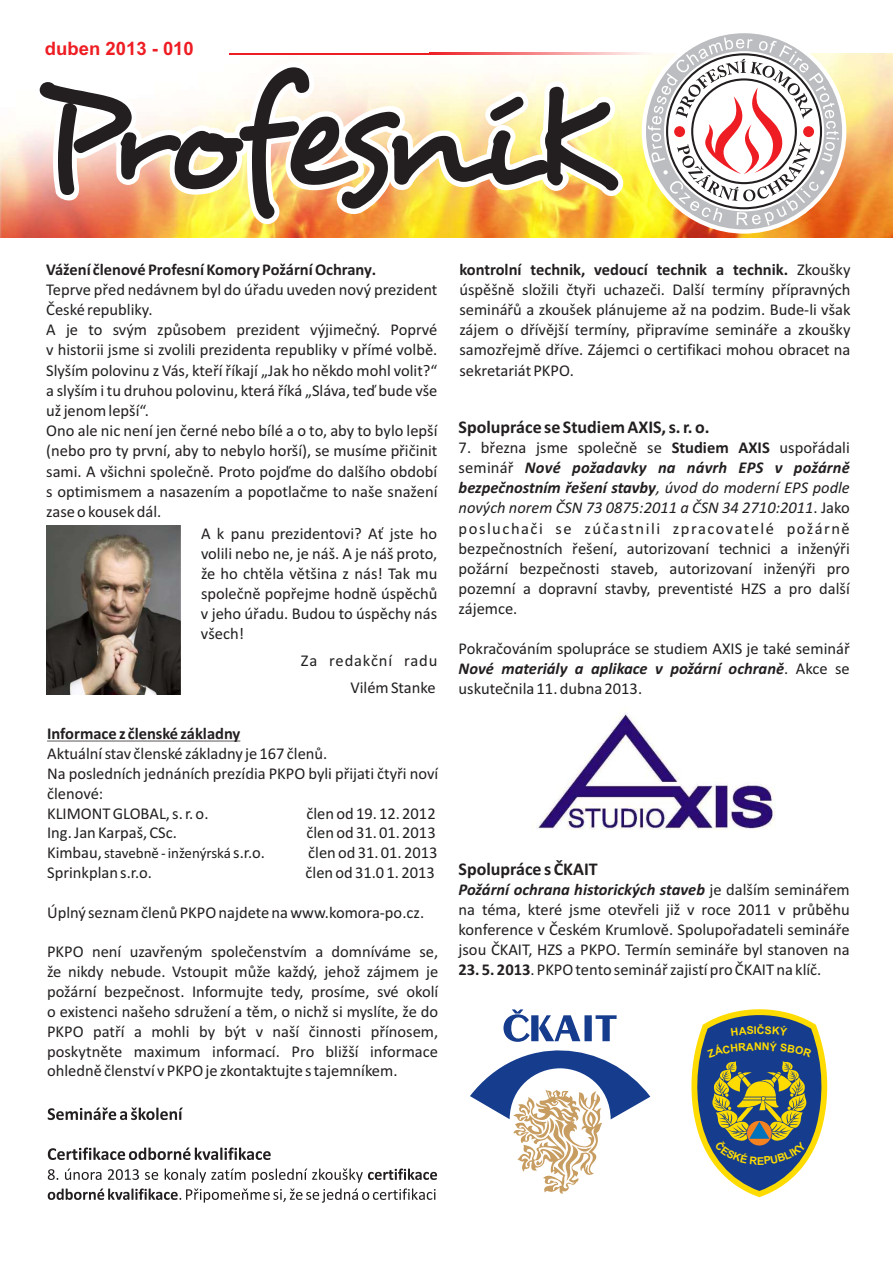
<style>
.page{position:relative;width:893px;height:1263px;background:#fff}
.page>*{position:absolute;margin:0;border:0;box-sizing:border-box;transform-origin:0 0}
.t1{font:156.45px "Desyrel";letter-spacing:-.08em;color:#231f20;scale:.95 1}
.t2{font:700 18.45px "Arial";color:#ee1d23}
.t3{font:700 18px "Calibri";color:#231f20}
.t4{font:16.5px/20.1px "Calibri";color:#231f20;text-align:justify}
.t5{font:700 16.5px "Calibri";color:#231f20}
.t6{font:16.5px/27px "Calibri";letter-spacing:.03em;color:#231f20;text-align:right}
.t7{font:15px "Calibri";letter-spacing:-.005em;color:#231f20}
.t8{font:700 10.8px "Arial";color:#ffdc01}
.s1{font-size:16.5px}
.s2{font-weight:700}
.s3{font-weight:700;font-style:italic}
.s4{font-style:italic}
</style>
<div class="page">
<img style="left:0;top:53px;width:893px;height:185px">
<svg style="left:642px;top:29px;width:204px;height:205px"></svg>
<hr style="left:229px;top:53px;width:424px;height:2px;background:#ee1d23">
<svg style="left:35px;top:62px;width:588px;height:162px"></svg>
<svg style="left:648px;top:37px;width:191px;height:189px"></svg>
<hr style="left:47px;top:741px;width:81px;height:1px;background:#231f20">
<hr style="left:135px;top:741px;width:105px;height:1px;background:#231f20">
<img style="left:47px;top:526px;width:134px;height:169px">
<svg style="left:48px;top:1107px;width:389px;height:96px"></svg>
<img style="left:537px;top:713px;width:239px;height:117px">
<svg style="left:470px;top:1009px;width:180px;height:185px"></svg>
<svg style="left:691px;top:1009px;width:136px;height:188px"></svg>
<p class="t2" style="left:45px;top:42px;width:150px">duben 2013 - 010</p>
<h1 class="t1" style="left:37px;top:70px;width:604px">ProfesníK</h1>
<p class="t5" style="left:46px;top:262px;width:332px">Vážení členové Profesní Komory Požární Ochrany.</p>
<p class="t4" style="left:46px;top:281px;width:393px;text-align:left">Teprve před nedávnem byl do úřadu uveden nový prezident České republiky.<br>A je to svým způsobem prezident výjimečný. Poprvé v historii jsme si zvolili prezidenta republiky v přímé volbě.<br>Slyším polovinu z Vás, kteří říkají „Jak ho někdo mohl volit?“ a slyším i tu druhou polovinu, která říká „Sláva, teď bude vše už jenom lepší“.<br>Ono ale nic není jen černé nebo bílé a o to, aby to bylo lepší (nebo pro ty první, aby to nebylo horší), se musíme přičinit sami. A všichni společně. Proto pojďme do dalšího období s optimismem a nasazením a popotlačme to naše snažení zase o kousek dál.</p>
<p class="t4" style="left:201px;top:524px;width:238px">A k panu prezidentovi? Ať jste ho volili nebo ne, je náš. A je náš proto, že ho chtěla většina z nás! Tak mu společně popřejme hodně úspěchů v jeho úřadu. Budou to úspěchy nás všech!</p>
<p class="t6" style="left:301px;top:648px;width:138px">Za redakční radu<br>Vilém Stanke</p>
<p class="t5" style="left:47px;top:727px;width:195px">Informace z členské základny</p>
<p class="t4" style="left:47px;top:745px;width:393px;text-align:left">Aktuální stav členské základny je 167 členů.<br>Na posledních jednáních prezídia PKPO byli přijati čtyři noví členové:<br>KLIMONT GLOBAL, s. r. o.</p>
<p class="t4" style="left:306px;top:804px;width:131px">člen od 19. 12. 2012</p>
<p class="t4" style="left:47px;top:824px;width:131px">Ing. Jan Karpaš, CSc.</p>
<p class="t4" style="left:306px;top:824px;width:131px">člen od 31. 01. 2013</p>
<p class="t7" style="left:47px;top:847px;width:219px"><span class="s1">Kimbau,</span> stavebně - inženýrská <span class="s1">s.r.o.</span></p>
<p class="t4" style="left:308px;top:844px;width:131px">člen od 31. 01. 2013</p>
<p class="t4" style="left:47px;top:864px;width:106px">Sprinkplan s.r.o.</p>
<p class="t4" style="left:306px;top:864px;width:131px">člen od 31.0 1. 2013</p>
<p class="t4" style="left:47px;top:903px;width:379px">Úplný seznam členů PKPO najdete na www.komora-po.cz.</p>
<p class="t4" style="left:47px;top:943px;width:393px">PKPO není uzavřeným společenstvím a domníváme se, že nikdy nebude. Vstoupit může každý, jehož zájmem je požární bezpečnost. Informujte tedy, prosíme, své okolí o existenci našeho sdružení a těm, o nichž si myslíte, že do PKPO patří a mohli by být v naší činnosti přínosem, poskytněte maximum informací. Pro bližší informace ohledně členství v PKPO je zkontaktujte s tajemníkem.</p>
<p class="t4" style="left:459px;top:261px;width:393px"><span class="s2">kontrolní technik, vedoucí technik a technik.</span> Zkoušky úspěšně složili čtyři uchazeči. Další termíny přípravných seminářů a zkoušek plánujeme až na podzim. Bude-li však zájem o dřívější termíny, připravíme semináře a zkoušky samozřejmě dříve. Zájemci o certifikaci mohou obracet na sekretariát PKPO.</p>
<p class="t3" style="left:459px;top:420px;width:253px">Spolupráce se Studiem AXIS, s. r. o.</p>
<p class="t4" style="left:459px;top:439px;width:393px">7. března jsme společně se <span class="s2">Studiem AXIS</span> uspořádali seminář <span class="s3">Nové požadavky na návrh EPS v požárně bezpečnostním řešení stavby</span><span class="s4">, úvod do moderní EPS podle nových norem ČSN 73 0875:2011 a ČSN 34 2710:2011</span>. Jako posluchači se zúčastnili zpracovatelé požárně bezpečnostních řešení, autorizovaní technici a inženýři požární bezpečnosti staveb, autorizovaní inženýři pro pozemní a dopravní stavby, preventisté HZS a pro další zájemce.</p>
<p class="t4" style="left:459px;top:640px;width:393px">Pokračováním spolupráce se studiem AXIS je také seminář <span class="s3">Nové materiály a aplikace v požární ochraně</span>. Akce se uskutečnila 11. dubna 2013.</p>
<p class="t3" style="left:459px;top:861px;width:141px">Spolupráce s ČKAIT</p>
<p class="t4" style="left:459px;top:880px;width:393px"><span class="s3">Požární ochrana historických staveb</span> je dalším seminářem na téma, které jsme otevřeli již v roce 2011 v průběhu konference v Českém Krumlově. Spolupořadateli semináře jsou ČKAIT, HZS a PKPO. Termín semináře byl stanoven na</p>
<p class="t4" style="left:459px;top:961px;width:364px"><span class="s2">23. 5. 2013</span>. PKPO tento seminářzajistí pro ČKAIT na klíč.</p>
<p class="t8" style="left:757px;top:1026px;width:9px">Č</p>
<p class="t8" style="left:754px;top:1042px;width:9px">N</p>
</div>
